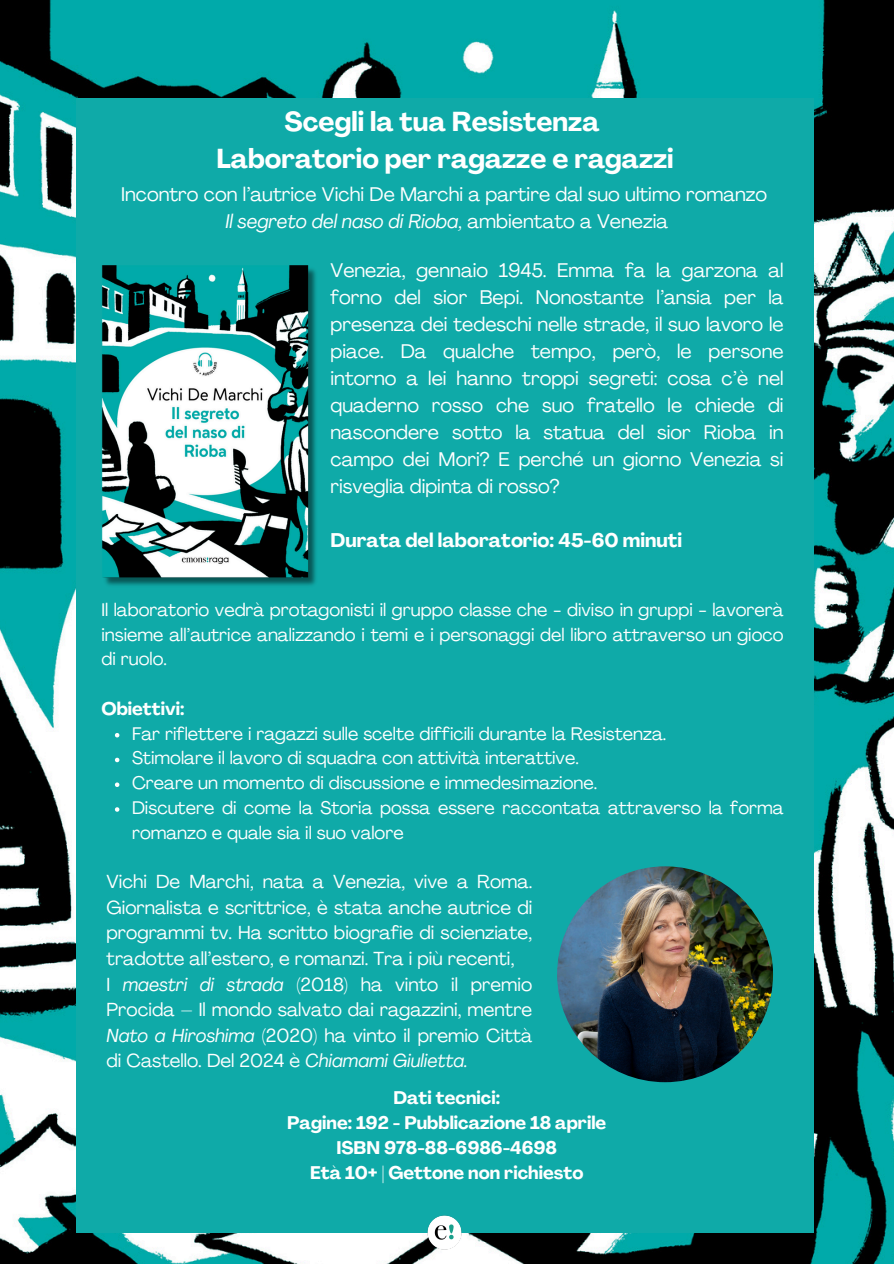
<style>
.page{position:relative;width:894px;height:1264px;background:#fff}
.page>*{position:absolute;margin:0;border:0;box-sizing:border-box;transform-origin:0 0}
.t1{font:700 27px/37.2px "Agrandir";color:#fff;text-align:center}
.t2{font:19.5px/27px "Agrandir";color:#fff;text-align:justify}
.t3{font:italic 19.5px "Agrandir";color:#fff}
.t4{font:700 19.5px "Agrandir";color:#fff}
.t5{font:18.6px/25.5px "Agrandir";color:#fff;text-align:justify}
.t6{font:18px/24.8px "Agrandir";color:#fff;text-align:justify}
.t7{font:700 18px/24.8px "Agrandir";color:#fff;text-align:center}
.s1{font-style:normal}
.s2{font-style:italic}
</style>
<div class="page">
<img style="left:0;top:0;width:893px;height:1263px">
<div style="left:77px;top:99px;width:736px;height:1133px;background:#0faaa8"></div>
<img style="left:414px;top:1215px;width:61px;height:48px">
<img style="left:557px;top:866px;width:215px;height:216px;border-radius:50%">
<img style="left:102px;top:265px;width:214px;height:321px">
<svg style="left:115px;top:733px;width:4px;height:4px"></svg>
<svg style="left:115px;top:757px;width:4px;height:5px"></svg>
<svg style="left:115px;top:782px;width:4px;height:5px"></svg>
<svg style="left:115px;top:807px;width:4px;height:4px"></svg>
<p class="t1" style="left:216px;top:106px;width:459px">Scegli la tua Resistenza<br>Laboratorio per ragazze e ragazzi</p>
<p class="t2" style="left:121px;top:182px;width:647px">Incontro con l’autrice Vichi De Marchi a partire dal suo ultimo romanzo</p>
<p class="t3" style="left:225px;top:213px;width:444px">Il segreto del naso di Rioba, <span class="s1">ambientato a Venezia</span></p>
<p class="t2" style="left:330px;top:258px;width:454px">Venezia, gennaio 1945. Emma fa la garzona al forno del sior Bepi. Nonostante l’ansia per la presenza dei tedeschi nelle strade, il suo lavoro le piace. Da qualche tempo, però, le persone intorno a lei hanno troppi segreti: cosa c’è nel quaderno rosso che suo fratello le chiede di nascondere sotto la statua del sior Rioba in campo dei Mori? E perché un giorno Venezia si risveglia dipinta di rosso?</p>
<p class="t4" style="left:330px;top:532px;width:353px">Durata del laboratorio: 45-60 minuti</p>
<h1 class="t6" style="left:101px;top:599px;width:683px">Il laboratorio vedrà protagonisti il gruppo classe che - diviso in gruppi - lavorerà insieme all’autrice analizzando i temi e i personaggi del libro attraverso un gioco di ruolo.</h1>
<p class="t7" style="left:101px;top:698px;width:84px">Obiettivi:</p>
<p class="t6" style="left:132px;top:722px;width:535px">Far riflettere i ragazzi sulle scelte difficili durante la Resistenza.</p>
<h2 class="t6" style="left:132px;top:747px;width:448px">Stimolare il lavoro di squadra con attività interattive.</h2>
<p class="t6" style="left:132px;top:772px;width:466px">Creare un momento di discussione e immedesimazione.</p>
<h2 class="t6" style="left:132px;top:797px;width:653px">Discutere di come la Storia possa essere raccontata attraverso la forma romanzo e quale sia il suo valore</h2>
<p class="t5" style="left:107px;top:871px;width:427px">Vichi De Marchi, nata a Venezia, vive a Roma.<br>Giornalista e scrittrice, è stata anche autrice di programmi tv. Ha scritto biografie di scienziate, tradotte all’estero, e romanzi. Tra i più recenti,</p>
<p class="t5" style="left:107px;top:973px;width:427px">I <span class="s2">maestri di strada</span> (2018) ha vinto il premio Procida – Il mondo salvato dai ragazzini, mentre <span class="s2">Nato a Hiroshima</span> (2020) ha vinto il premio Città di Castello. Del 2024 è <span class="s2">Chiamami Giulietta.</span></p>
<p class="t7" style="left:287px;top:1087px;width:320px">Dati tecnici:<br>Pagine: 192 - Pubblicazione 18 aprile<br>ISBN 978-88-6986-4698<br>Età 10+ | Gettone non richiesto</p>
</div>
